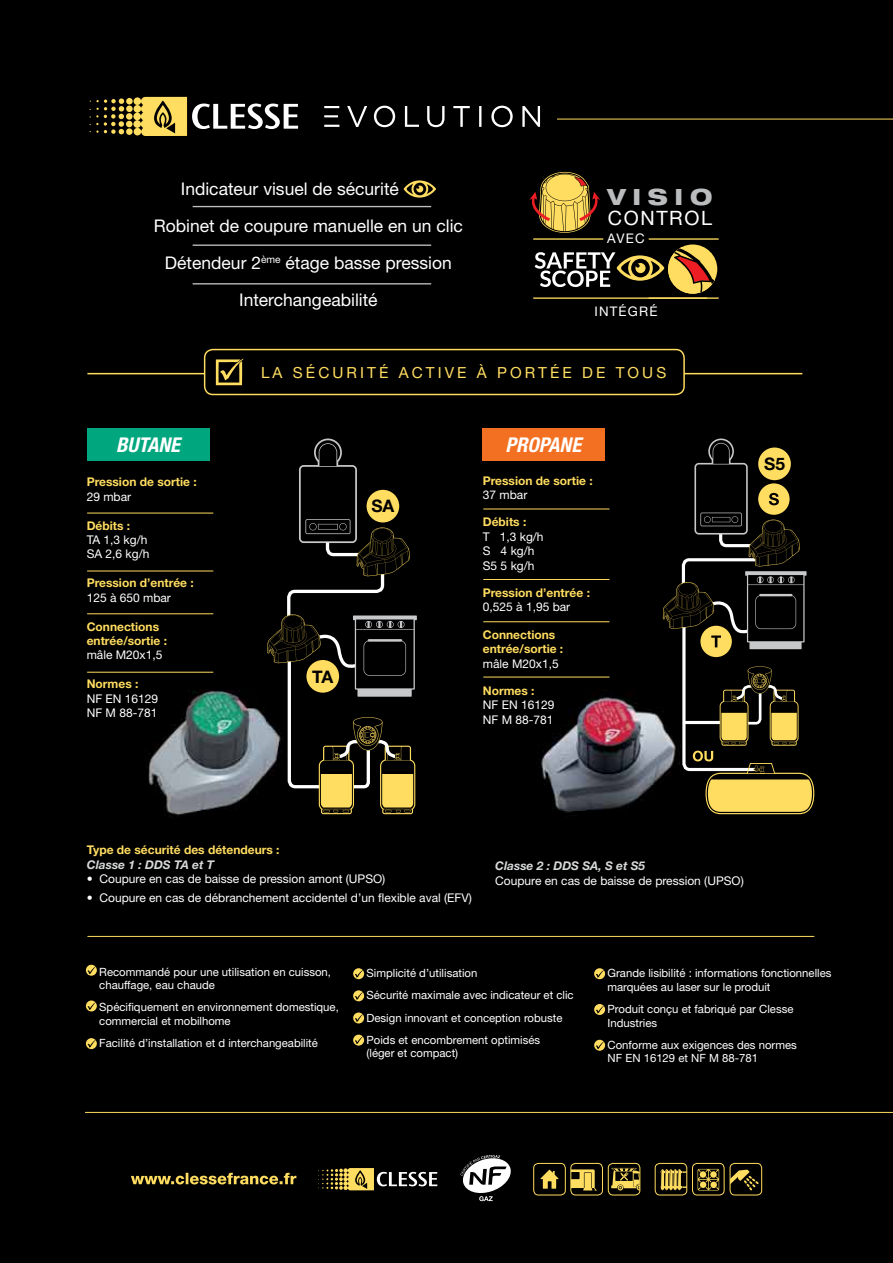
<style>
.page{position:relative;width:893px;height:1263px;background:#000}
.page>*{position:absolute;margin:0;border:0;box-sizing:border-box;transform-origin:0 0}
.t1{font:800 expanded 22.35px "Helvetica Neue";letter-spacing:.3em;color:#babcbe}
.t2{font:italic 700 condensed 20.4px "Helvetica Neue";color:#fff}
.t3{font:19.8px "Helvetica Neue";letter-spacing:.08em;color:#fff}
.t4{font:17.4px "Helvetica Neue";color:#fff}
.t5{font:700 17.25px "Helvetica Neue";color:#000}
.t6{font:15.3px "Helvetica Neue";letter-spacing:.2em;color:#ffdd60}
.t7{font:13.2px "Helvetica Neue";letter-spacing:.09em;color:#fff}
.t8{font:12px/14.4px "Helvetica Neue";color:#fff}
.t9{font:700 12px/14.4px "Helvetica Neue";color:#ffdd60}
.t10{font:italic 700 12px "Helvetica Neue";color:#d7d9da}
.t11{font:11.4px/13.6px "Helvetica Neue";color:#fff}
</style>
<div class="page">
<svg style="left:86px;top:965px;width:11px;height:11px"></svg>
<svg style="left:86px;top:1000px;width:11px;height:11px"></svg>
<svg style="left:86px;top:1038px;width:11px;height:11px"></svg>
<svg style="left:353px;top:968px;width:11px;height:11px"></svg>
<svg style="left:353px;top:990px;width:11px;height:11px"></svg>
<svg style="left:353px;top:1012px;width:11px;height:11px"></svg>
<svg style="left:353px;top:1035px;width:11px;height:10px"></svg>
<svg style="left:594px;top:968px;width:11px;height:11px"></svg>
<svg style="left:594px;top:1004px;width:11px;height:11px"></svg>
<svg style="left:594px;top:1040px;width:11px;height:11px"></svg>
<hr style="left:557px;top:119px;width:336px;height:1px;background:#ffdd60">
<hr style="left:85px;top:1112px;width:808px;height:1px;background:#ffdd60">
<hr style="left:87px;top:936px;width:727px;height:1px;background:#ffdd60">
<div style="left:204px;top:349px;width:481px;height:46px;border:1px solid #ffdd60;border-radius:8px"></div>
<svg style="left:216px;top:358px;width:28px;height:27px"></svg>
<hr style="left:87px;top:373px;width:118px;height:1px;background:#ffdd60">
<hr style="left:684px;top:373px;width:118px;height:1px;background:#ffdd60">
<svg style="left:318px;top:1168px;width:119px;height:22px;background:#665c3b"></svg>
<svg style="left:460px;top:1155px;width:53px;height:46px"></svg>
<div style="left:730px;top:1163px;width:32px;height:32px;background:#000;border-radius:5px"></div>
<svg style="left:732px;top:1169px;width:27px;height:21px"></svg>
<div style="left:730px;top:1163px;width:32px;height:32px;border:1px solid #ffdd60;border-radius:5px"></div>
<svg style="left:692px;top:1163px;width:32px;height:32px"></svg>
<svg style="left:698px;top:1169px;width:21px;height:21px"></svg>
<div style="left:692px;top:1163px;width:32px;height:32px;border:1px solid #ffdd60;border-radius:5px"></div>
<div style="left:655px;top:1163px;width:32px;height:32px;background:#000;border-radius:5px"></div>
<svg style="left:661px;top:1169px;width:24px;height:22px"></svg>
<div style="left:655px;top:1163px;width:32px;height:32px;border:1px solid #ffdd60;border-radius:5px"></div>
<div style="left:571px;top:1163px;width:31px;height:32px;background:#000;border-radius:5px"></div>
<svg style="left:572px;top:1169px;width:25px;height:21px"></svg>
<div style="left:570px;top:1163px;width:33px;height:32px;border:1px solid #ffdd60;border-radius:5px"></div>
<div style="left:534px;top:1163px;width:31px;height:32px;background:#000;border-radius:5px"></div>
<svg style="left:540px;top:1170px;width:18px;height:19px"></svg>
<div style="left:533px;top:1163px;width:33px;height:32px;border:1px solid #ffdd60;border-radius:5px"></div>
<div style="left:608px;top:1163px;width:32px;height:32px;background:#000;border-radius:5px"></div>
<svg style="left:611px;top:1168px;width:27px;height:22px"></svg>
<div style="left:608px;top:1163px;width:32px;height:32px;border:1px solid #ffdd60;border-radius:5px"></div>
<svg style="left:131px;top:1173px;width:165px;height:11px;background:#6f6029"></svg>
<div style="left:87px;top:428px;width:122px;height:33px;background:#00a77e"></div>
<svg style="left:404px;top:180px;width:32px;height:18px"></svg>
<hr style="left:193px;top:244px;width:238px;height:2px;background:#bcbec0">
<hr style="left:193px;top:283px;width:238px;height:1px;background:#bcbec0">
<hr style="left:193px;top:206px;width:238px;height:1px;background:#bcbec0">
<hr style="left:483px;top:509px;width:126px;height:1px;background:#ffdd60">
<hr style="left:483px;top:579px;width:126px;height:1px;background:#ffdd60">
<hr style="left:483px;top:621px;width:126px;height:1px;background:#ffdd60">
<hr style="left:483px;top:677px;width:126px;height:1px;background:#ffdd60">
<hr style="left:87px;top:513px;width:126px;height:1px;background:#ffdd60">
<hr style="left:87px;top:571px;width:126px;height:1px;background:#ffdd60">
<hr style="left:87px;top:613px;width:126px;height:1px;background:#ffdd60">
<hr style="left:87px;top:672px;width:126px;height:1px;background:#ffdd60">
<svg style="left:529px;top:172px;width:71px;height:61px;background:#8c6f31"></svg>
<hr style="left:533px;top:238px;width:70px;height:2px;background:#ffdd60">
<hr style="left:649px;top:238px;width:70px;height:2px;background:#ffdd60">
<hr style="left:533px;top:297px;width:174px;height:2px;background:#ffdd60">
<hr style="left:649px;top:297px;width:70px;height:2px;background:#ffdd60">
<svg style="left:535px;top:244px;width:182px;height:50px;background:#56482f"></svg>
<div style="left:126px;top:98px;width:7px;height:6px;background:#ffdd60;border-radius:50%"></div>
<div style="left:126px;top:128px;width:7px;height:7px;background:#ffdd60;border-radius:50%"></div>
<div style="left:126px;top:106px;width:7px;height:6px;background:#ffdd60;border-radius:50%"></div>
<div style="left:126px;top:113px;width:7px;height:7px;background:#ffdd60;border-radius:50%"></div>
<svg style="left:90px;top:98px;width:34px;height:36px"></svg>
<div style="left:126px;top:121px;width:7px;height:6px;background:#ffdd60;border-radius:50%"></div>
<svg style="left:133px;top:97px;width:165px;height:39px;background:#706644"></svg>
<svg style="left:324px;top:106px;width:216px;height:21px;background:#343434"></svg>
<div style="left:482px;top:428px;width:123px;height:33px;background:#f36f21"></div>
<svg style="left:267px;top:438px;width:150px;height:376px;background:#242117"></svg>
<svg style="left:663px;top:438px;width:151px;height:376px;background:#322d1b"></svg>
<h3 class="t4" style="left:181px;top:178px;width:220px">Indicateur visuel de sécurité</h3>
<h3 class="t4" style="left:154px;top:215px;width:311px">Robinet de coupure manuelle en un clic</h3>
<h3 class="t4" style="left:165px;top:253px;width:288px">Détendeur 2<sup>ème</sup> étage basse pression</h3>
<h3 class="t4" style="left:239px;top:290px;width:140px">Interchangeabilité</h3>
<h1 class="t1" style="left:608px;top:183px;width:106px">VISIO</h1>
<h3 class="t3" style="left:608px;top:206px;width:106px">CONTROL</h3>
<p class="t7" style="left:607px;top:231px;width:20px">avec</p>
<p class="t7" style="left:594px;top:304px;width:9px">int</p>
<p class="t7" style="left:619px;top:304px;width:40px">égré</p>
<h2 class="t2" style="left:116px;top:433px;width:65px">BUTANE</h2>
<p class="t9" style="left:87px;top:474px;width:111px">Pression de sortie :</p>
<p class="t8" style="left:87px;top:489px;width:46px">29 mbar</p>
<p class="t9" style="left:87px;top:518px;width:45px">Débits :</p>
<p class="t8" style="left:87px;top:532px;width:64px">TA 1,3 kg/h<br>SA 2,6 kg/h</p>
<p class="t9" style="left:87px;top:575px;width:109px">Pression d’entrée :</p>
<p class="t8" style="left:87px;top:590px;width:86px">125 à 650 mbar</p>
<p class="t9" style="left:87px;top:619px;width:82px">Connections entrée/sortie :</p>
<p class="t8" style="left:87px;top:648px;width:77px">mâle M20x1,5</p>
<p class="t9" style="left:87px;top:677px;width:53px">Normes :</p>
<p class="t8" style="left:87px;top:691px;width:73px">NF EN 16129<br>NF M 88-781</p>
<h3 class="t6" style="left:261px;top:363px;width:70px">LA sécurit</h3>
<h3 class="t6" style="left:379px;top:363px;width:132px">é ACTIVE à port</h3>
<h3 class="t6" style="left:550px;top:363px;width:44px">ée de</h3>
<h3 class="t6" style="left:616px;top:363px;width:14px">tous</h3>
<h3 class="t5" style="left:371px;top:495px;width:25px">SA</h3>
<h3 class="t5" style="left:312px;top:666px;width:23px">TA</h3>
<h2 class="t2" style="left:506px;top:433px;width:77px">PROPANE</h2>
<p class="t9" style="left:483px;top:473px;width:111px">Pression de sortie :</p>
<p class="t8" style="left:483px;top:487px;width:46px">37 mbar</p>
<p class="t9" style="left:483px;top:515px;width:45px">Débits :</p>
<p class="t8" style="left:483px;top:529px;width:62px">T 1,3 kg/h<br>S 4 kg/h<br>S5 5 kg/h</p>
<p class="t9" style="left:483px;top:585px;width:109px">Pression d’entrée :</p>
<p class="t8" style="left:483px;top:600px;width:89px">0,525 à 1,95 bar</p>
<p class="t9" style="left:483px;top:627px;width:82px">Connections entrée/sortie :</p>
<p class="t8" style="left:483px;top:656px;width:77px">mâle M20x1,5</p>
<p class="t9" style="left:483px;top:683px;width:53px">Normes :</p>
<p class="t8" style="left:483px;top:698px;width:73px">NF EN 16129<br>NF M 88-781</p>
<h3 class="t5" style="left:764px;top:453px;width:22px">S5</h3>
<p class="t9" style="left:87px;top:843px;width:194px">Type de sécurité des détendeurs :</p>
<p class="t10" style="left:87px;top:857px;width:129px">Classe 1 : DDS TA et T</p>
<p class="t8" style="left:87px;top:872px;width:300px">• Coupure en cas de baisse de pression amont (UPSO)</p>
<p class="t8" style="left:87px;top:890px;width:386px">• Coupure en cas de débranchement accidentel d’un flexible aval (EFV)</p>
<p class="t10" style="left:495px;top:859px;width:152px">Classe 2 : DDS SA, S et S5</p>
<p class="t8" style="left:495px;top:873px;width:250px">Coupure en cas de baisse de pression (UPSO)</p>
<p class="t11" style="left:99px;top:965px;width:233px">Recommandé pour une utilisation en cuisson, chauffage, eau chaude</p>
<p class="t11" style="left:99px;top:1000px;width:241px">Spécifiquement en environnement domestique, commercial et mobilhome</p>
<p class="t11" style="left:99px;top:1036px;width:220px">Facilité d’installation et d interchangeabilité</p>
<p class="t11" style="left:367px;top:962px;width:209px;line-height:22.2px">Simplicité d’utilisation<br>Sécurité maximale avec indicateur et clic Design innovant et conception robuste Poids et encombrement optimisés</p>
<p class="t11" style="left:367px;top:1046px;width:93px">(léger et compact)</p>
<p class="t11" style="left:607px;top:966px;width:225px">Grande lisibilité : informations fonctionnelles marquées au laser sur le produit</p>
<p class="t11" style="left:607px;top:1002px;width:187px">Produit conçu et fabriqué par Clesse<br>Industries</p>
<p class="t11" style="left:607px;top:1038px;width:191px">Conforme aux exigences des normes<br>NF EN 16129 et NF M 88-781</p>
</div>
